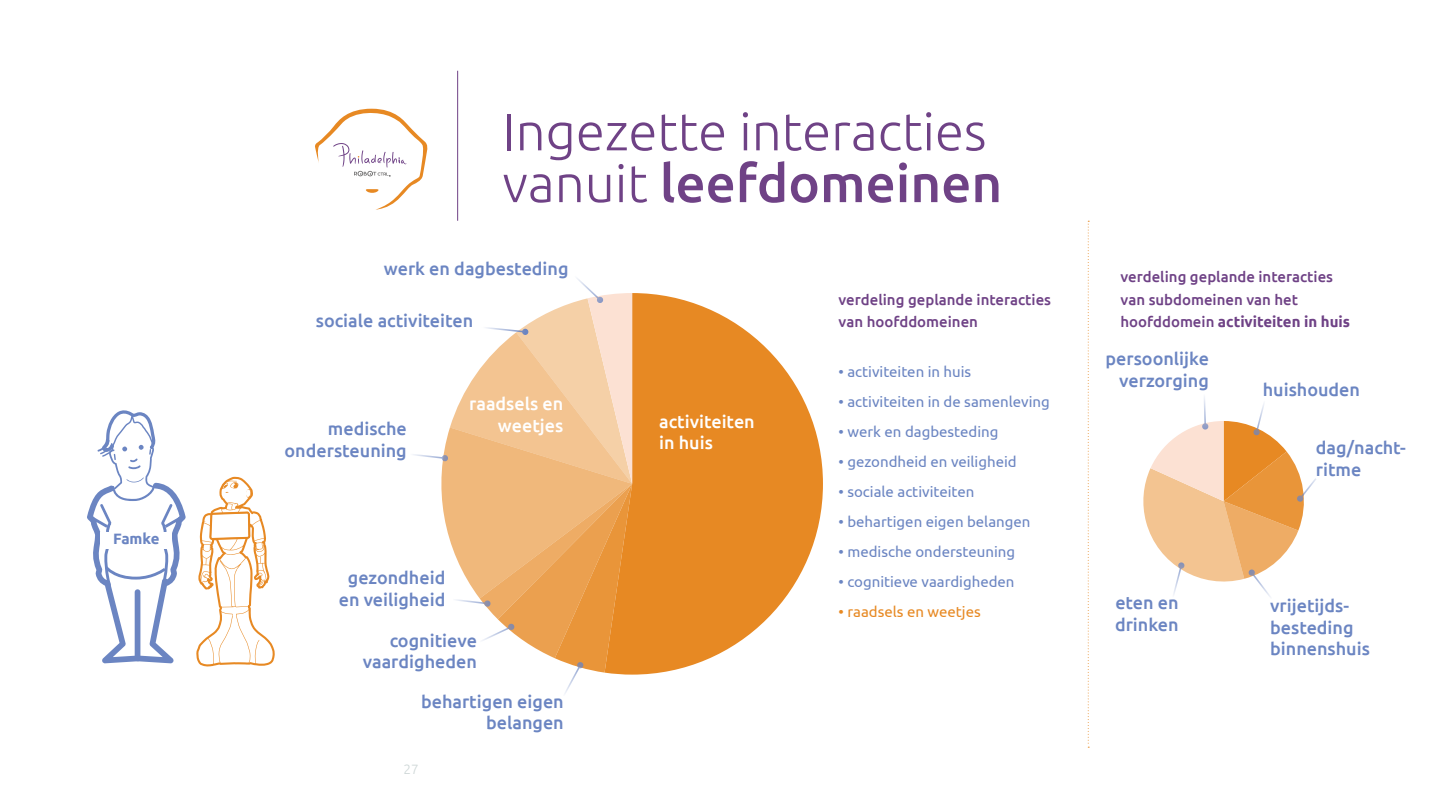
<style>
.page{position:relative;width:1440px;height:810px;background:#fff}
.page>*{position:absolute;margin:0;border:0;box-sizing:border-box;transform-origin:0 0}
.t1{font:300 52.8px/51.8px "Ubuntu";color:#6f4286}
.t2{font:500 18px/21.6px "Ubuntu";color:#6b85c2;text-align:right}
.t3{font:500 18px/21.6px "Ubuntu";color:#fff}
.t4{font:15px "Ubuntu";color:#6b85c2}
.t5{font:500 15px/22.5px "Ubuntu";color:#6f4286}
.t6{font:15px "Ubuntu";color:#e78923}
.t7{font:700 15px "Ubuntu";letter-spacing:-.01em;color:#6b85c2}
.t8{font:300 13.5px "Ubuntu";color:#cdd6d6}
.s1{font-weight:500}
.s2{font-weight:700}
</style>
<div class="page">
<svg style="left:315px;top:109px;width:113px;height:101px"></svg>
<hr style="left:457px;top:71px;width:1px;height:150px;background:#6f4286">
<svg style="left:632px;top:293px;width:191px;height:382px;fill:#e78923"></svg>
<svg style="left:413px;top:278px;width:219px;height:416px"></svg>
<svg style="left:1143px;top:396px;width:173px;height:201px"></svg>
<svg style="left:1088px;top:221px;width:1px;height:527px"></svg>
<svg style="left:196px;top:477px;width:79px;height:189px"></svg>
<svg style="left:87px;top:410px;width:99px;height:253px"></svg>
<div style="left:100px;top:532px;width:72px;height:17px;background:#fff"></div>
<p class="t7" style="left:113px;top:529px;width:48px">Famke</p>
<h1 class="t1" style="left:503px;top:104px;width:501px">Ingezette interacties vanuit <span class="s1">leefdomeinen</span></h1>
<p class="t2" style="left:384px;top:257px;width:186px">werk en dagbesteding</p>
<p class="t2" style="left:316px;top:309px;width:159px">sociale activiteiten</p>
<p class="t2" style="left:285px;top:417px;width:124px">medische ondersteuning</p>
<p class="t3" style="left:469px;top:392px;width:96px;text-align:right">raadsels en weetjes</p>
<p class="t2" style="left:339px;top:566px;width:108px;text-align:center">gezondheid en veiligheid</p>
<p class="t2" style="left:363px;top:629px;width:116px">cognitieve vaardigheden</p>
<p class="t2" style="left:421px;top:690px;width:144px">behartigen eigen belangen</p>
<p class="t8" style="left:404px;top:761px;width:17px">27</p>
<p class="t3" style="left:659px;top:410px;width:97px">activiteiten in huis</p>
<p class="t5" style="left:839px;top:288px;width:214px">verdeling geplande interacties van hoofddomeinen</p>
<p class="t4" style="left:839px;top:362px;width:134px">• activiteiten in huis</p>
<p class="t4" style="left:839px;top:392px;width:213px">• activiteiten in de samenleving</p>
<p class="t4" style="left:839px;top:422px;width:161px">• werk en dagbesteding</p>
<p class="t4" style="left:839px;top:452px;width:180px">• gezondheid en veiligheid</p>
<p class="t4" style="left:839px;top:482px;width:137px">• sociale activiteiten</p>
<p class="t4" style="left:839px;top:512px;width:193px">• behartigen eigen belangen</p>
<p class="t4" style="left:839px;top:542px;width:178px">• medische ondersteuning</p>
<p class="t4" style="left:839px;top:572px;width:178px">• cognitieve vaardigheden</p>
<p class="t6" style="left:839px;top:602px;width:144px">• raadsels en weetjes</p>
<p class="t5" style="left:1120px;top:265px;width:231px">verdeling geplande interacties van subdomeinen van het hoofddomein <span class="s2">activiteiten in huis</span></p>
<p class="t2" style="left:1106px;top:347px;width:105px">persoonlijke verzorging</p>
<p class="t2" style="left:1115px;top:592px;width:65px;text-align:left">eten en drinken</p>
<p class="t2" style="left:1263px;top:378px;width:99px">huishouden</p>
<p class="t2" style="left:1316px;top:437px;width:91px;text-align:left">dag/nacht&shy;ritme</p>
<p class="t2" style="left:1270px;top:594px;width:101px;text-align:left">vrijetijds&shy;besteding binnenshuis</p>
</div>
